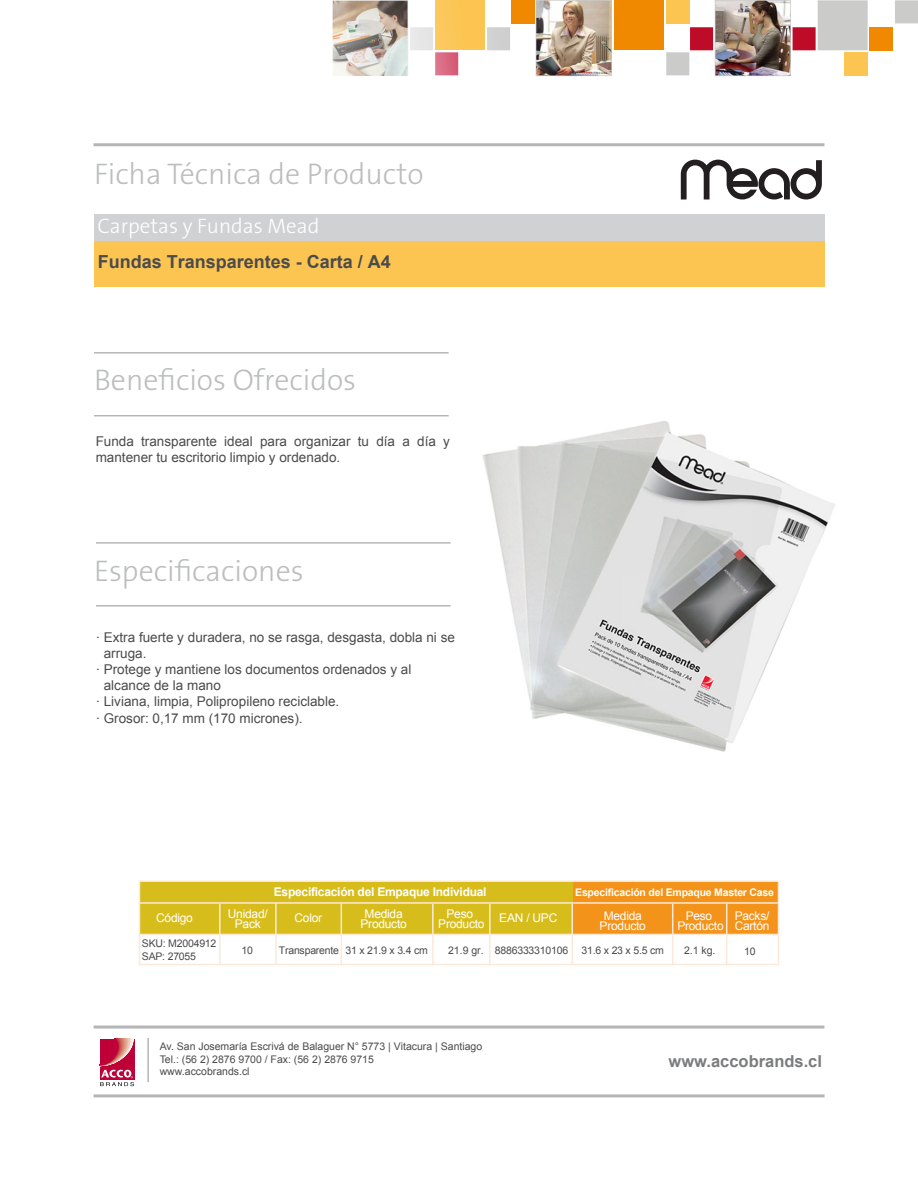
<style>
.page{position:relative;width:918px;height:1188px;background:#fff}
.page>*{position:absolute;margin:0;border:0;box-sizing:border-box;transform-origin:0 0}
.t1{font:30px "The Sans KENSINGTON3 Li";color:#bbbdbe}
.t2{font:21px "The Sans KENSINGTON3 Li";color:#fff}
.t3{font:700 18px "Arial";color:#4b4b4d}
.t4{font:700 16.5px "Arial";color:#7b7c7e}
.t5{font:13.5px/16.2px "Arial";color:#4b4b4d}
.t6{font:12px/10.5px "Arial";letter-spacing:-.02em;color:#fff;text-align:center}
.t7{font:700 12px "Arial";letter-spacing:-.02em;color:#fff}
.t8{font:10.5px/12.6px "Arial";color:#4b4b4d}
.t9{font:10.5px/12.6px "Arial";letter-spacing:-.02em;color:#4b4b4d}
.t10{font:700 10.5px "Arial";letter-spacing:-.02em;color:#fff}
</style>
<div class="page">
<div style="left:435px;top:0;width:50px;height:50px;background:#fcc552"></div>
<img style="left:536px;top:0;width:76px;height:76px">
<div style="left:614px;top:0;width:50px;height:50px;background:#f08800"></div>
<svg style="left:487px;top:27px;width:23px;height:23px"></svg>
<div style="left:870px;top:27px;width:23px;height:23px;background:#f08800"></div>
<svg style="left:895px;top:0;width:23px;height:23px"></svg>
<svg style="left:332px;top:0;width:126px;height:76px"></svg>
<div style="left:511px;top:0;width:23px;height:23px;background:#f08800"></div>
<img style="left:666px;top:0;width:202px;height:76px">
<div style="left:666px;top:0;width:23px;height:23px;background:#fcc552"></div>
<hr style="left:94px;top:143px;width:730px;height:3px;background:#b6b5b6">
<hr style="left:94px;top:1026px;width:730px;height:3px;background:#b6b5b6">
<hr style="left:94px;top:1094px;width:731px;height:3px;background:#b6b5b6">
<svg style="left:99px;top:1038px;width:36px;height:49px"></svg>
<svg style="left:100px;top:1039px;width:34px;height:47px"></svg>
<hr style="left:94px;top:352px;width:355px;height:2px;background:#b6b5b6">
<hr style="left:94px;top:415px;width:355px;height:1px;background:#b6b5b6">
<div style="left:94px;top:240px;width:731px;height:47px;background:#fcc552"></div>
<div style="left:94px;top:214px;width:731px;height:26px;background:#d0d1d2"></div>
<hr style="left:96px;top:542px;width:355px;height:2px;background:#b6b5b6">
<hr style="left:96px;top:605px;width:355px;height:2px;background:#b6b5b6">
<hr style="left:147px;top:1038px;width:2px;height:44px;background:#b6b5b6">
<svg style="left:681px;top:160px;width:141px;height:39px"></svg>
<div style="left:139px;top:881px;width:437px;height:53px;background:#d7bd1c"></div>
<div style="left:573px;top:881px;width:206px;height:53px;background:#f3931a"></div>
<div style="left:139px;top:880px;width:640px;height:86px;border:2px solid #fde9d9"></div>
<hr style="left:219px;top:904px;width:2px;height:61px;background:#fde9d9">
<hr style="left:275px;top:903px;width:2px;height:61px;background:#fde9d9">
<hr style="left:341px;top:904px;width:1px;height:61px;background:#fde9d9">
<hr style="left:432px;top:904px;width:2px;height:61px;background:#fde9d9">
<hr style="left:489px;top:904px;width:2px;height:61px;background:#fde9d9">
<hr style="left:572px;top:904px;width:1px;height:61px;background:#fde9d9">
<hr style="left:672px;top:904px;width:1px;height:61px;background:#fde9d9">
<hr style="left:726px;top:904px;width:1px;height:61px;background:#fde9d9">
<hr style="left:139px;top:902px;width:639px;height:2px;background:#fde9d9">
<hr style="left:140px;top:934px;width:639px;height:1px;background:#fde9d9">
<hr style="left:140px;top:964px;width:639px;height:1px;background:#fde9d9">
<img style="left:482px;top:421px;width:353px;height:331px">
<h1 class="t1" style="left:94px;top:158px;width:331px">Ficha Técnica de Producto</h1>
<h2 class="t2" style="left:97px;top:215px;width:224px">Carpetas y Fundas Mead</h2>
<h3 class="t3" style="left:98px;top:250px;width:295px">Fundas Transparentes - Carta / A4</h3>
<h1 class="t1" style="left:94px;top:364px;width:264px">Beneficios Ofrecidos</h1>
<p class="t5" style="left:96px;top:433px;width:356px">Funda transparente ideal para organizar tu día a día y mantener tu escritorio limpio y ordenado.</p>
<h1 class="t1" style="left:94px;top:554px;width:211px">Especificaciones</h1>
<p class="t5" style="left:96px;top:629px;width:360px">· Extra fuerte y duradera, no se rasga, desgasta, dobla ni se</p>
<p class="t5" style="left:104px;top:645px;width:44px">arruga.</p>
<p class="t5" style="left:96px;top:661px;width:317px">· Protege y mantiene los documentos ordenados y al</p>
<p class="t5" style="left:104px;top:678px;width:119px">alcance de la mano</p>
<p class="t5" style="left:96px;top:694px;width:245px">· Liviana, limpia, Polipropileno reciclable.</p>
<p class="t5" style="left:96px;top:710px;width:208px">· Grosor: 0,17 mm (170 micrones).</p>
<p class="t7" style="left:274px;top:884px;width:214px">Especificación del Empaque Individual</p>
<p class="t10" style="left:575px;top:885px;width:200px">Especificación del Empaque Master Case</p>
<p class="t6" style="left:228px;top:908px;width:41px">Unidad/<br>Pack</p>
<p class="t6" style="left:156px;top:913px;width:38px">Código</p>
<p class="t6" style="left:295px;top:913px;width:29px">Color</p>
<p class="t6" style="left:361px;top:908px;width:48px">Medida<br>Producto</p>
<p class="t6" style="left:438px;top:908px;width:48px">Peso<br>Producto</p>
<p class="t6" style="left:499px;top:913px;width:60px">EAN / UPC</p>
<p class="t6" style="left:600px;top:911px;width:48px">Medida<br>Producto</p>
<p class="t6" style="left:677px;top:911px;width:48px">Peso<br>Producto</p>
<p class="t6" style="left:735px;top:911px;width:36px;text-align:left">Packs/<br>Cartón</p>
<p class="t9" style="left:142px;top:937px;width:76px">SKU: M2004912<br>SAP: 27055</p>
<p class="t8" style="left:242px;top:945px;width:13px">10</p>
<p class="t9" style="left:279px;top:945px;width:62px">Transparente</p>
<p class="t9" style="left:495px;top:945px;width:75px">8886333310106</p>
<p class="t8" style="left:582px;top:945px;width:84px">31.6 x 23 x 5.5 cm</p>
<p class="t8" style="left:744px;top:945px;width:13px">10</p>
<p class="t8" style="left:346px;top:945px;width:84px">31 x 21.9 x 3.4 cm</p>
<p class="t8" style="left:448px;top:945px;width:37px">21.9 gr.</p>
<p class="t8" style="left:684px;top:945px;width:33px">2.1 kg.</p>
<p class="t8" style="left:160px;top:1040px;width:324px">Av. San Josemaría Escrivá de Balaguer N° 5773 | Vitacura | Santiago<br>Tel.: (56 2) 2876 9700 / Fax: (56 2) 2876 9715<br>www.accobrands.cl</p>
<p class="t4" style="left:669px;top:1050px;width:155px">www.accobrands.cl</p>
</div>
